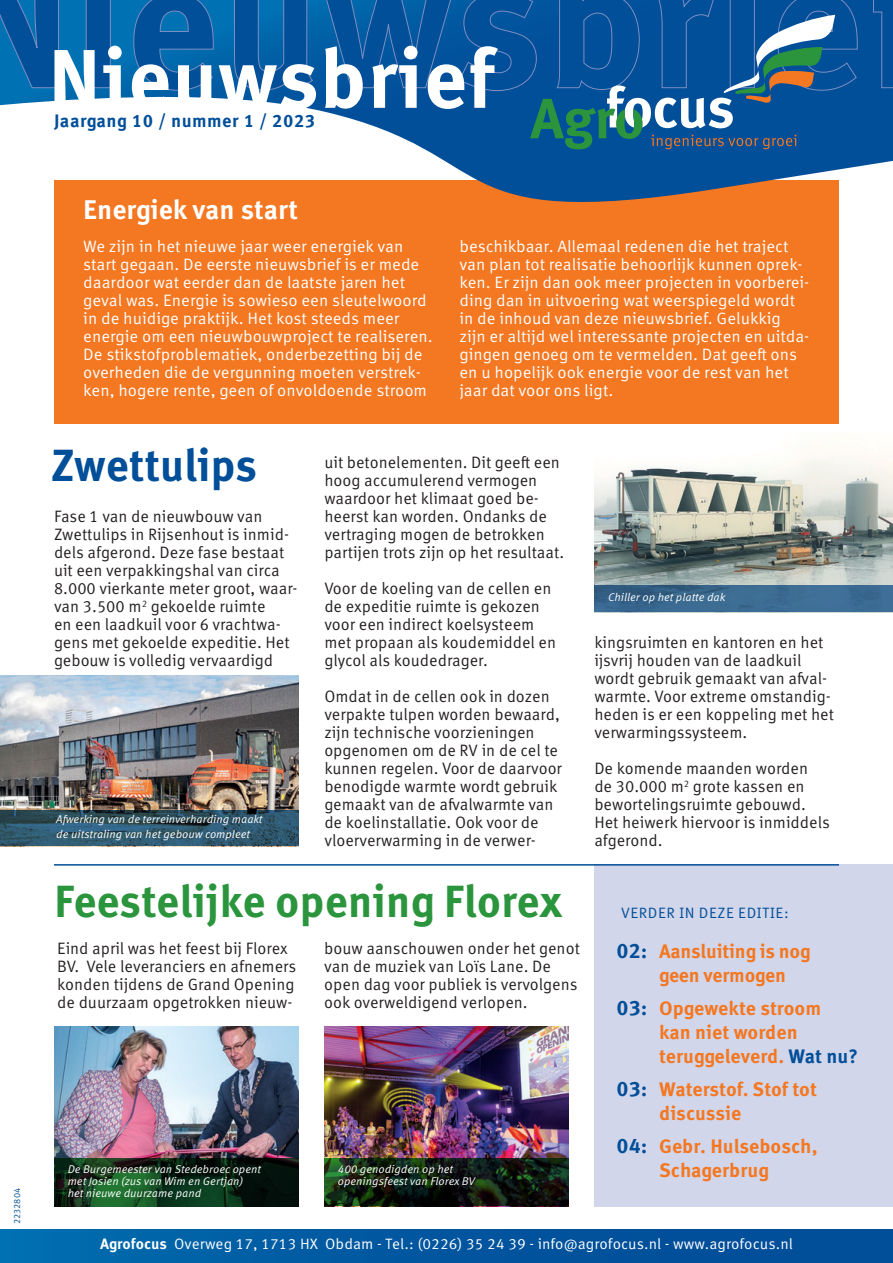
<style>
.page{position:relative;width:893px;height:1263px;background:#fff}
.page>*{position:absolute;margin:0;border:0;box-sizing:border-box;transform-origin:0 0}
.t1{font:700 83.1px "Meta Correspondence Pro";letter-spacing:.005em;color:#fff}
.t2{font:700 45px "Meta Correspondence Pro";letter-spacing:-.005em;color:#2b953e}
.t3{font:700 45px "Meta Correspondence Pro";letter-spacing:-.01em;color:#014e99}
.t4{font:700 27px "Meta Correspondence Pro";color:#fff}
.t5{font:700 19.5px/24px "Meta Correspondence Pro";letter-spacing:-.005em;color:#f47721}
.t6{font:700 18px "Meta Correspondence Pro";letter-spacing:.025em;color:#014e99}
.t7{font:16.5px/18px "Meta Correspondence Pro";color:#231f20}
.t8{font:16.5px/18px "Meta Correspondence Pro";color:#fff}
.t9{font:15px "Meta Correspondence Pro";letter-spacing:.005em;color:#fff}
.t10{font:15px "Meta Correspondence Pro";letter-spacing:.035em;color:#014e99}
.t11{font:italic 11.25px/15px "Meta Correspondence Pro";color:#fff}
.t12{font:9px "Meta Correspondence Pro";color:#014e99}
.s1{font-size:21px;color:#014e99}
.s2{color:#014e99}
.s3{font-weight:700}
</style>
<div class="page">
<div style="left:54px;top:180px;width:785px;height:243px;background:#f47721"></div>
<svg style="left:0;top:92px;width:893px;height:110px"></svg>
<div style="left:0;top:1229px;width:893px;height:34px;background:linear-gradient(to right,#006aad,#014794)"></div>
<div style="left:594px;top:864px;width:299px;height:342px;background:#d1d6ea"></div>
<img style="left:594px;top:454px;width:299px;height:158px">
<img style="left:0;top:675px;width:299px;height:135px">
<svg style="left:594px;top:585px;width:299px;height:26px;background:#39688f"></svg>
<svg style="left:0;top:810px;width:299px;height:36px;background:#2d5265"></svg>
<img style="left:54px;top:1026px;width:245px;height:132px">
<img style="left:324px;top:1026px;width:245px;height:132px">
<svg style="left:54px;top:1158px;width:245px;height:48px;background:#0e2e18"></svg>
<svg style="left:324px;top:1158px;width:245px;height:48px;background:#111f11"></svg>
<svg style="left:0;top:0;width:893px;height:92px;background:#0659a1"></svg>
<svg style="left:530px;top:15px;width:305px;height:134px;background:#226598"></svg>
<hr style="left:54px;top:864px;width:785px;height:2px;background:#014e99">
<p class="t12" style="left:10px;top:1224px;width:38px;rotate:-90deg">2232804</p>
<p class="t1" style="left:48px;top:13px;width:448px">Nieuwsbrief</p>
<p class="t6" style="left:54px;top:107px;width:263px">Jaargang 10 / nummer 1 / 2023</p>
<p class="t4" style="left:83px;top:188px;width:216px">Energiek van start</p>
<p class="t8" style="left:83px;top:236px;width:351px">We zijn in het nieuwe jaar weer energiek van start gegaan. De eerste nieuwsbrief is er mede daardoor wat eerder dan de laatste jaren het geval was. Energie is sowieso een sleutelwoord in de huidige praktijk. Het kost steeds meer energie om een nieuwbouwproject te realiseren.<br>De stikstofproblematiek, onderbezetting bij de overheden die de vergunning moeten verstrek&shy;ken, hogere rente, geen of onvoldoende stroom</p>
<p class="t8" style="left:459px;top:236px;width:351px">beschikbaar. Allemaal redenen die het traject van plan tot realisatie behoorlijk kunnen oprek&shy;ken. Er zijn dan ook meer projecten in voorberei&shy;ding dan in uitvoering wat weerspiegeld wordt in de inhoud van deze nieuwsbrief. Gelukkig zijn er altijd wel interessante projecten en uitda&shy;gingen genoeg om te vermelden. Dat geeft ons en u hopelijk ook energie voor de rest van het jaar dat voor ons ligt.</p>
<p class="t3" style="left:51px;top:430px;width:208px">Zwettulips</p>
<p class="t7" style="left:54px;top:506px;width:245px">Fase 1 van de nieuwbouw van<br>Zwettulips in Rijsenhout is inmid&shy;dels afgerond. Deze fase bestaat uit een verpakkingshal van circa<br>8.000 vierkante meter groot, waar&shy;van 3.500 m<sup>2</sup> gekoelde ruimte<br>en een laadkuil voor 6 vrachtwa&shy;gens met gekoelde expeditie. Het gebouw is volledig vervaardigd</p>
<p class="t11" style="left:56px;top:811px;width:208px">Afwerking van de terreinverharding maakt de uitstraling van het gebouw compleet</p>
<p class="t7" style="left:324px;top:452px;width:241px">uit betonelementen. Dit geeft een hoog accumulerend vermogen waardoor het klimaat goed be&shy;heerst kan worden. Ondanks de vertraging mogen de betrokken partijen trots zijn op het resultaat.</p>
<p class="t7" style="left:324px;top:578px;width:233px">Voor de koeling van de cellen en de expeditie ruimte is gekozen voor een indirect koelsysteem met propaan als koudemiddel en glycol als koudedrager.</p>
<p class="t7" style="left:324px;top:686px;width:239px">Omdat in de cellen ook in dozen verpakte tulpen worden bewaard, zijn technische voorzieningen opgenomen om de RV in de cel te kunnen regelen. Voor de daarvoor benodigde warmte wordt gebruik gemaakt van de afvalwarmte van de koelinstallatie. Ook voor de vloerverwarming in de verwer-</p>
<p class="t2" style="left:54px;top:866px;width:510px">Feestelijke opening Florex</p>
<p class="t7" style="left:57px;top:938px;width:241px">Eind april was het feest bij Florex BV. Vele leveranciers en afnemers konden tijdens de Grand Opening de duurzaam opgetrokken nieuw-</p>
<p class="t7" style="left:324px;top:938px;width:257px">bouw aanschouwen onder het genot van de muziek van Loïs Lane. De open dag voor publiek is vervolgens ook overweldigend verlopen.</p>
<p class="t11" style="left:68px;top:1161px;width:195px">De Burgemeester van Stedebroec opent</p>
<p class="t11" style="left:68px;top:1173px;width:177px">met Josien (zus van Wim en Gertjan)</p>
<p class="t11" style="left:68px;top:1185px;width:135px">het nieuwe duurzame pand</p>
<p class="t11" style="left:338px;top:1161px;width:117px">400 genodigden op het</p>
<p class="t11" style="left:338px;top:1173px;width:139px">openingsfeest van Florex BV</p>
<p class="t11" style="left:608px;top:589px;width:119px">Chiller op het platte dak</p>
<p class="t7" style="left:594px;top:632px;width:241px">kingsruimten en kantoren en het ijsvrij houden van de laadkuil wordt gebruik gemaakt van afval&shy;warmte. Voor extreme omstandig&shy;heden is er een koppeling met het verwarmingssysteem.</p>
<p class="t7" style="left:594px;top:758px;width:237px">De komende maanden worden de 30.000 m<sup>2</sup> grote kassen en bewortelingsruimte gebouwd.<br>Het heiwerk hiervoor is inmiddels afgerond.</p>
<p class="t10" style="left:621px;top:901px;width:169px">VERDER IN DEZE EDITIE:</p>
<p class="t5" style="left:659px;top:938px;width:153px;text-indent:-43px"><span class="s1">02:</span> Aansluiting is nog geen vermogen</p>
<p class="t5" style="left:659px;top:995px;width:200px;text-indent:-43px"><span class="s1">03:</span> Opgewekte stroom<br>kan niet worden teruggeleverd. <span class="s2">Wat nu?</span></p>
<p class="t5" style="left:659px;top:1076px;width:159px;text-indent:-43px"><span class="s1">03:</span> Waterstof. Stof tot discussie</p>
<p class="t5" style="left:617px;top:1133px;width:202px;text-align:center"><span class="s1">04:</span> Gebr. Hulsebosch,<br>Schagerbrug</p>
<p class="t9" style="left:100px;top:1232px;width:694px"><span class="s3">Agrofocus</span> Overweg 17, 1713 HX Obdam - Tel.: (0226) 35 24 39 - info@agrofocus.nl - www.agrofocus.nl</p>
</div>
